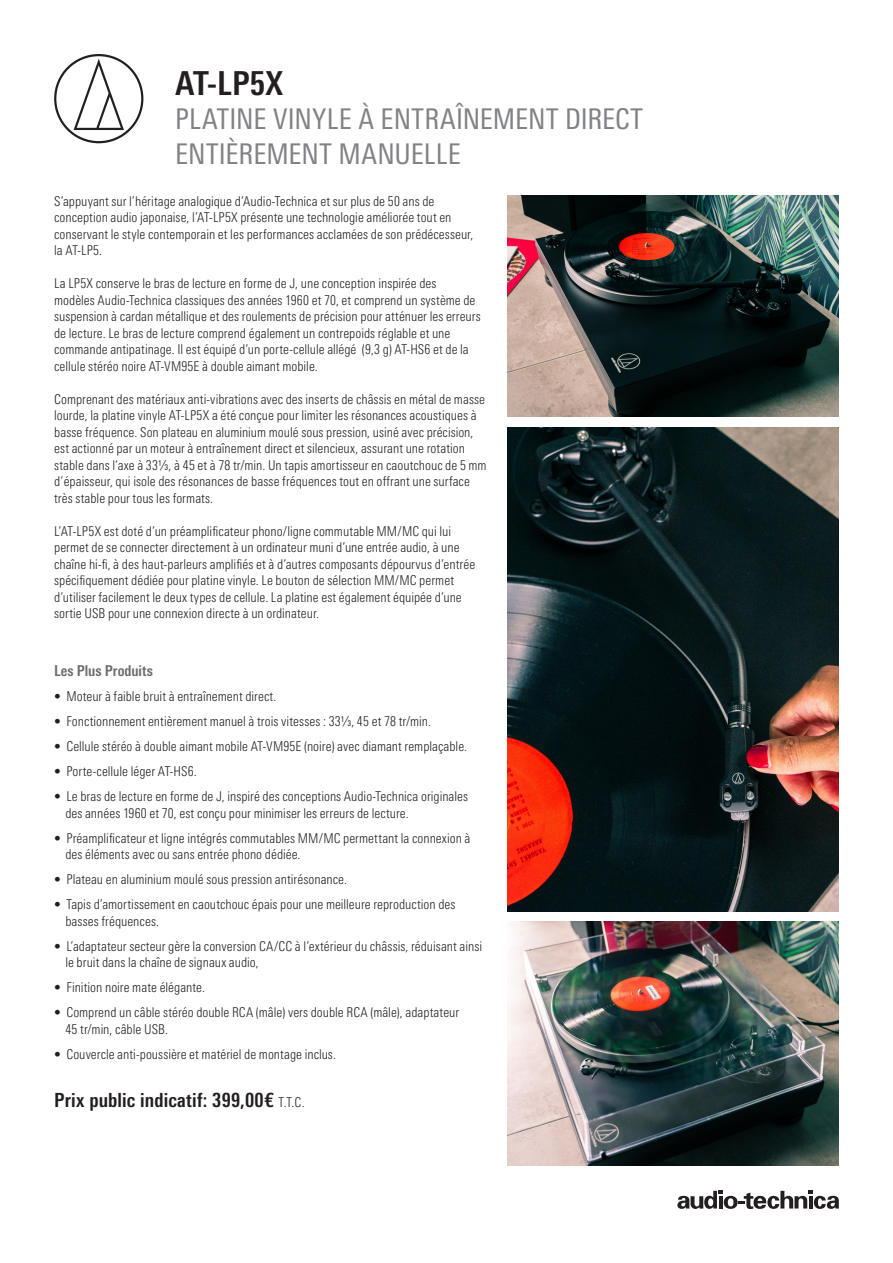
<style>
.page{position:relative;width:893px;height:1263px;background:#fff}
.page>*{position:absolute;margin:0;border:0;box-sizing:border-box;transform-origin:0 0}
.t1{font:700 condensed 33px "Univers Next Pro";letter-spacing:.005em;color:#231f20}
.t2{font:condensed 28.5px "Univers Next Pro";color:#808285}
.t3{font:700 condensed 19.5px "Univers Next Pro";letter-spacing:.01em;color:#231f20}
.t4{font:700 condensed 15px "Univers Next Pro";color:#6c6d70}
.t5{font:300 condensed 13.5px/16.5px "Univers Next Pro";color:#231f20}
.s1{font-weight:300;font-size:13.5px}
</style>
<div class="page">
<svg style="left:54px;top:54px;width:89px;height:89px"></svg>
<svg style="left:677px;top:1191px;width:162px;height:18px"></svg>
<img style="left:507px;top:196px;width:332px;height:221px">
<img style="left:507px;top:427px;width:332px;height:485px">
<img style="left:507px;top:922px;width:332px;height:243px">
<p class="t1" style="left:176px;top:63px;width:109px">AT-LP5X</p>
<p class="t2" style="left:175px;top:102px;width:469px">PLATINE VINYLE À ENTRAÎNEMENT DIRECT</p>
<p class="t2" style="left:175px;top:137px;width:287px">ENTIÈREMENT MANUELLE</p>
<p class="t5" style="left:54px;top:193px;width:421px">S’appuyant sur l’héritage analogique d’Audio-Technica et sur plus de 50 ans de conception audio japonaise, l’AT-LP5X présente une technologie améliorée tout en conservant le style contemporain et les performances acclamées de son prédécesseur, la AT-LP5.</p>
<p class="t5" style="left:54px;top:275px;width:428px">La LP5X conserve le bras de lecture en forme de J, une conception inspirée des modèles Audio-Technica classiques des années 1960 et 70, et comprend un système de suspension à cardan métallique et des roulements de précision pour atténuer les erreurs de lecture. Le bras de lecture comprend également un contrepoids réglable et une commande antipatinage. Il est équipé d’un porte-cellule allégé (9,3 g) AT-HS6 et de la cellule stéréo noire AT-VM95E à double aimant mobile.</p>
<p class="t5" style="left:54px;top:391px;width:434px">Comprenant des matériaux anti-vibrations avec des inserts de châssis en métal de masse lourde, la platine vinyle AT-LP5X a été conçue pour limiter les résonances acoustiques à basse fréquence. Son plateau en aluminium moulé sous pression, usiné avec précision, est actionné par un moteur à entraînement direct et silencieux, assurant une rotation stable dans l’axe à 331/3, à 45 et à 78 tr/min. Un tapis amortisseur en caoutchouc de 5 mm d’épaisseur, qui isole des résonances de basse fréquences tout en offrant une surface très stable pour tous les formats.</p>
<p class="t5" style="left:54px;top:523px;width:423px">L’AT-LP5X est doté d’un préamplificateur phono/ligne commutable MM/MC qui lui permet de se connecter directement à un ordinateur muni d’une entrée audio, à une chaîne hi-fi, à des haut-parleurs amplifiés et à d’autres composants dépourvus d’entrée spécifiquement dédiée pour platine vinyle. Le bouton de sélection MM/MC permet d’utiliser facilement le deux types de cellule. La platine est également équipée d’une sortie USB pour une connexion directe à un ordinateur.</p>
<p class="t4" style="left:54px;top:662px;width:100px">Les Plus Produits</p>
<p class="t5" style="left:54px;top:688px;width:224px">• Moteur à faible bruit à entraînement direct.</p>
<p class="t5" style="left:54px;top:713px;width:378px">• Fonctionnement entièrement manuel à trois vitesses : 331/3, 45 et 78 tr/min.</p>
<p class="t5" style="left:54px;top:738px;width:414px">• Cellule stéréo à double aimant mobile AT-VM95E (noire) avec diamant remplaçable.</p>
<p class="t5" style="left:54px;top:763px;width:144px">• Porte-cellule léger AT-HS6.</p>
<p class="t5" style="left:65px;top:788px;width:404px;text-indent:-11px">• Le bras de lecture en forme de J, inspiré des conceptions Audio-Technica originales des années 1960 et 70, est conçu pour minimiser les erreurs de lecture.</p>
<p class="t5" style="left:65px;top:830px;width:407px;text-indent:-11px">• Préamplificateur et ligne intégrés commutables MM/MC permettant la connexion à des éléments avec ou sans entrée phono dédiée.</p>
<p class="t5" style="left:54px;top:871px;width:294px">• Plateau en aluminium moulé sous pression antirésonance.</p>
<p class="t5" style="left:65px;top:896px;width:392px;text-indent:-11px">• Tapis d’amortissement en caoutchouc épais pour une meilleure reproduction des basses fréquences.</p>
<p class="t5" style="left:65px;top:938px;width:418px;text-indent:-11px">• L’adaptateur secteur gère la conversion CA/CC à l’extérieur du châssis, réduisant ainsi le bruit dans la chaîne de signaux audio,</p>
<p class="t5" style="left:54px;top:979px;width:152px">• Finition noire mate élégante.</p>
<p class="t5" style="left:54px;top:1004px;width:407px">• Comprend un câble stéréo double RCA (mâle) vers double RCA (mâle), adaptateur</p>
<p class="t5" style="left:65px;top:1021px;width:104px">45 tr/min, câble USB.</p>
<p class="t5" style="left:54px;top:1046px;width:283px">• Couvercle anti-poussière et matériel de montage inclus.</p>
<p class="t3" style="left:54px;top:1088px;width:252px">Prix public indicatif: 399,00€ <span class="s1">T.T.C.</span></p>
</div>
